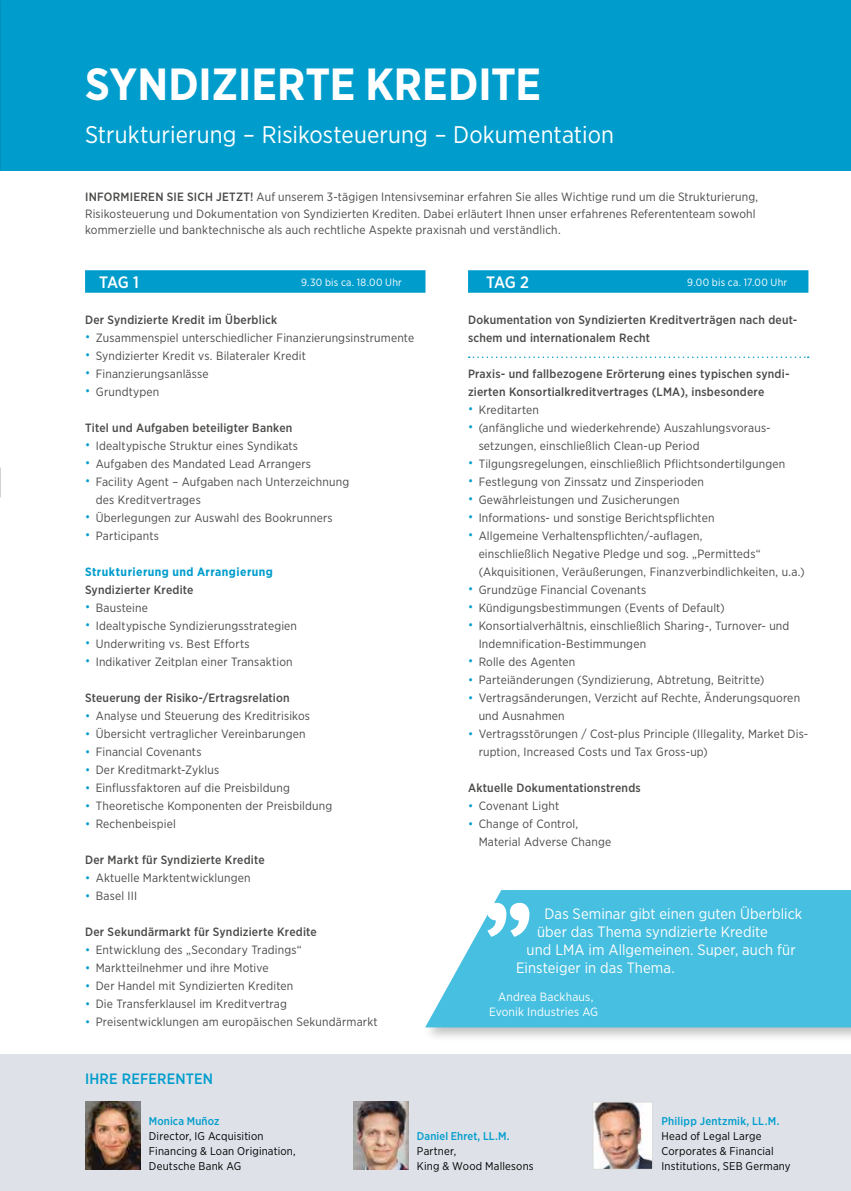
<style>
.page{position:relative;width:851px;height:1191px;background:#fff}
.page>*{position:absolute;margin:0;border:0;box-sizing:border-box;transform-origin:0 0}
.t1{font:700 45px "Gotham Narrow";letter-spacing:-.005em;color:#fff}
.t2{font:24px "Gotham Narrow";letter-spacing:.005em;color:#fff}
.t3{font:500 16.5px "Gotham Narrow";letter-spacing:-.045em;color:#fff}
.t4{font:15px "Gotham Narrow";letter-spacing:.005em;color:#fff}
.t5{font:500 15px "Gotham Narrow";letter-spacing:.01em;color:#009dcc}
.t6{font:12px/18px "Gotham Narrow";letter-spacing:.015em;color:#4a4a49}
.t7{font:500 12px/18px "Gotham Narrow";letter-spacing:.015em;color:#4a4a49}
.t8{font:12px/15px "Gotham Narrow";letter-spacing:.015em;color:#fff;text-align:center}
.t9{font:700 12px "Gotham Narrow";letter-spacing:.04em;color:#009dcc}
.t10{font:11.25px/15px "Gotham Narrow";letter-spacing:.015em;color:#000}
.t11{font:500 11.25px "Gotham Narrow";letter-spacing:.015em;color:#009dcc}
.t12{font:10.5px "Gotham Narrow";letter-spacing:.025em;color:#fff}
.s1{font-weight:500}
.s2{color:#009dcc}
</style>
<div class="page">
<div style="left:423px;top:887px;width:427px;height:155px;background:#000;opacity:.25"></div>
<svg style="left:425px;top:890px;width:425px;height:137px;background:#56c4e2"></svg>
<div style="left:0;top:0;width:850px;height:171px;background:#009dcc"></div>
<div style="left:0;top:1054px;width:850px;height:137px;background:#dee1e8"></div>
<img style="left:593px;top:1102px;width:60px;height:68px">
<img style="left:353px;top:1101px;width:55px;height:68px">
<img style="left:85px;top:1101px;width:55px;height:68px">
<svg style="left:486px;top:902px;width:43px;height:34px"></svg>
<div style="left:85px;top:270px;width:340px;height:23px;background:#009dcc"></div>
<div style="left:468px;top:270px;width:340px;height:23px;background:#009dcc"></div>
<svg style="left:468px;top:356px;width:340px;height:2px"></svg>
<h1 class="t1" style="left:85px;top:55px;width:457px">SYNDIZIERTE KREDITE</h1>
<h2 class="t2" style="left:85px;top:120px;width:530px">Strukturierung – Risikosteuerung – Dokumentation</h2>
<p class="t6" style="left:85px;top:188px;width:674px;line-height:16.5px"><span class="s1">INFORMIEREN SIE SICH JETZT!</span> Auf unserem 3-tägigen Intensivseminar erfahren Sie alles Wichtige rund um die Strukturierung,<br>Risikosteuerung und Dokumentation von Syndizierten Krediten. Dabei erläutert Ihnen unser erfahrenes Referententeam sowohl kommerzielle und banktechnische als auch rechtliche Aspekte praxisnah und verständlich.</p>
<h3 class="t3" style="left:99px;top:272px;width:41px">TAG 1</h3>
<p class="t12" style="left:301px;top:276px;width:102px">9.30 bis ca. 18.00 Uhr</p>
<p class="t7" style="left:85px;top:311px;width:194px">Der Syndizierte Kredit im Überblick</p>
<p class="t6" style="left:85px;top:329px;width:330px"><span class="s2">•</span> Zusammenspiel unterschiedlicher Finanzierungsinstrumente</p>
<p class="t6" style="left:85px;top:347px;width:222px"><span class="s2">•</span> Syndizierter Kredit vs. Bilateraler Kredit</p>
<p class="t6" style="left:85px;top:365px;width:125px"><span class="s2">•</span> Finanzierungsanlässe</p>
<p class="t6" style="left:85px;top:383px;width:76px"><span class="s2">•</span> Grundtypen</p>
<p class="t7" style="left:85px;top:419px;width:209px">Titel und Aufgaben beteiligter Banken</p>
<p class="t6" style="left:85px;top:437px;width:214px"><span class="s2">•</span> Idealtypische Struktur eines Syndikats</p>
<p class="t6" style="left:85px;top:455px;width:227px"><span class="s2">•</span> Aufgaben des Mandated Lead Arrangers</p>
<p class="t6" style="left:96px;top:473px;width:255px;text-indent:-11px"><span class="s2">•</span> Facility Agent – Aufgaben nach Unterzeichnung des Kreditvertrages</p>
<p class="t6" style="left:85px;top:509px;width:249px"><span class="s2">•</span> Überlegungen zur Auswahl des Bookrunners</p>
<p class="t6" style="left:85px;top:527px;width:75px"><span class="s2">•</span> Participants</p>
<p class="t9" style="left:85px;top:564px;width:189px">Strukturierung und Arrangierung</p>
<p class="t7" style="left:85px;top:581px;width:110px">Syndizierter Kredite</p>
<p class="t6" style="left:85px;top:599px;width:64px"><span class="s2">•</span> Bausteine</p>
<p class="t6" style="left:85px;top:617px;width:213px"><span class="s2">•</span> Idealtypische Syndizierungsstrategien</p>
<p class="t6" style="left:85px;top:635px;width:166px"><span class="s2">•</span> Underwriting vs. Best Efforts</p>
<p class="t6" style="left:85px;top:653px;width:209px"><span class="s2">•</span> Indikativer Zeitplan einer Transaktion</p>
<p class="t7" style="left:85px;top:689px;width:206px">Steuerung der Risiko-/Ertragsrelation</p>
<p class="t6" style="left:85px;top:707px;width:226px"><span class="s2">•</span> Analyse und Steuerung des Kreditrisikos</p>
<p class="t6" style="left:85px;top:725px;width:222px"><span class="s2">•</span> Übersicht vertraglicher Vereinbarungen</p>
<p class="t6" style="left:85px;top:743px;width:118px"><span class="s2">•</span> Financial Covenants</p>
<p class="t6" style="left:85px;top:761px;width:135px"><span class="s2">•</span> Der Kreditmarkt-Zyklus</p>
<p class="t6" style="left:85px;top:779px;width:206px"><span class="s2">•</span> Einflussfaktoren auf die Preisbildung</p>
<p class="t6" style="left:85px;top:797px;width:249px"><span class="s2">•</span> Theoretische Komponenten der Preisbildung</p>
<p class="t6" style="left:85px;top:815px;width:92px"><span class="s2">•</span> Rechenbeispiel</p>
<p class="t7" style="left:85px;top:851px;width:181px">Der Markt für Syndizierte Kredite</p>
<p class="t6" style="left:85px;top:869px;width:167px"><span class="s2">•</span> Aktuelle Marktentwicklungen</p>
<p class="t6" style="left:85px;top:887px;width:54px"><span class="s2">•</span> Basel III</p>
<p class="t7" style="left:85px;top:923px;width:233px">Der Sekundärmarkt für Syndizierte Kredite</p>
<p class="t6" style="left:85px;top:941px;width:218px"><span class="s2">•</span> Entwicklung des „Secondary Tradings“</p>
<p class="t6" style="left:85px;top:959px;width:185px"><span class="s2">•</span> Marktteilnehmer und ihre Motive</p>
<p class="t6" style="left:85px;top:977px;width:210px"><span class="s2">•</span> Der Handel mit Syndizierten Krediten</p>
<p class="t6" style="left:85px;top:995px;width:203px"><span class="s2">•</span> Die Transferklausel im Kreditvertrag</p>
<p class="t6" style="left:85px;top:1013px;width:294px"><span class="s2">•</span> Preisentwicklungen am europäischen Sekundärmarkt</p>
<p class="t5" style="left:85px;top:1069px;width:129px">IHRE REFERENTEN</p>
<h3 class="t3" style="left:486px;top:272px;width:44px">TAG 2</h3>
<p class="t12" style="left:687px;top:276px;width:101px">9.00 bis ca. 17.00 Uhr</p>
<p class="t7" style="left:468px;top:311px;width:331px">Dokumentation von Syndizierten Kreditverträgen nach deut&shy;schem und internationalem Recht</p>
<p class="t7" style="left:468px;top:365px;width:323px">Praxis- und fallbezogene Erörterung eines typischen syndi&shy;zierten Konsortialkreditvertrages (LMA), insbesondere</p>
<p class="t6" style="left:468px;top:401px;width:72px"><span class="s2">•</span> Kreditarten</p>
<p class="t6" style="left:478px;top:419px;width:292px;text-indent:-11px"><span class="s2">•</span> (anfängliche und wiederkehrende) Auszahlungsvoraus&shy;setzungen, einschließlich Clean-up Period</p>
<p class="t6" style="left:468px;top:455px;width:318px"><span class="s2">•</span> Tilgungsregelungen, einschließlich Pflichtsondertilgungen</p>
<p class="t6" style="left:468px;top:473px;width:237px"><span class="s2">•</span> Festlegung von Zinssatz und Zinsperioden</p>
<p class="t6" style="left:468px;top:491px;width:213px"><span class="s2">•</span> Gewährleistungen und Zusicherungen</p>
<p class="t6" style="left:468px;top:509px;width:248px"><span class="s2">•</span> Informations- und sonstige Berichtspflichten</p>
<p class="t6" style="left:478px;top:527px;width:327px;text-indent:-11px"><span class="s2">•</span> Allgemeine Verhaltenspflichten/-auflagen,<br>einschließlich Negative Pledge und sog. „Permitteds“ (Akquisitionen, Veräußerungen, Finanzverbindlichkeiten, u.a.)</p>
<p class="t6" style="left:468px;top:581px;width:180px"><span class="s2">•</span> Grundzüge Financial Covenants</p>
<p class="t6" style="left:468px;top:599px;width:258px"><span class="s2">•</span> Kündigungsbestimmungen (Events of Default)</p>
<p class="t6" style="left:478px;top:617px;width:312px;text-indent:-11px"><span class="s2">•</span> Konsortialverhältnis, einschließlich Sharing-, Turnover- und<br>Indemnification-Bestimmungen</p>
<p class="t6" style="left:468px;top:653px;width:109px"><span class="s2">•</span> Rolle des Agenten</p>
<p class="t6" style="left:468px;top:671px;width:298px"><span class="s2">•</span> Parteiänderungen (Syndizierung, Abtretung, Beitritte)</p>
<p class="t6" style="left:478px;top:689px;width:323px;text-indent:-11px"><span class="s2">•</span> Vertragsänderungen, Verzicht auf Rechte, Änderungsquoren und Ausnahmen</p>
<p class="t6" style="left:478px;top:725px;width:331px;text-indent:-11px"><span class="s2">•</span> Vertragsstörungen / Cost-plus Principle (Illegality, Market Dis&shy;ruption, Increased Costs und Tax Gross-up)</p>
<p class="t7" style="left:468px;top:779px;width:174px">Aktuelle Dokumentationstrends</p>
<p class="t6" style="left:468px;top:797px;width:93px"><span class="s2">•</span> Covenant Light</p>
<p class="t6" style="left:478px;top:815px;width:134px;text-indent:-11px"><span class="s2">•</span> Change of Control,<br>Material Adverse Change</p>
<p class="t4" style="left:544px;top:904px;width:259px">Das Seminar gibt einen guten Überblick</p>
<p class="t4" style="left:537px;top:922px;width:232px">über das Thema syndizierte Kredite</p>
<p class="t4" style="left:526px;top:940px;width:270px">und LMA im Allgemeinen. Super, auch für</p>
<p class="t4" style="left:516px;top:958px;width:160px">Einsteiger in das Thema.</p>
<p class="t8" style="left:489px;top:989px;width:111px">Andrea Backhaus,<br>Evonik Industries AG</p>
<p class="t11" style="left:149px;top:1113px;width:72px">Monica Muñoz</p>
<p class="t10" style="left:149px;top:1128px;width:148px">Director, IG Acquisition<br>Financing &amp; Loan Origination,<br>Deutsche Bank AG</p>
<p class="t11" style="left:417px;top:1128px;width:94px">Daniel Ehret, LL.M.</p>
<p class="t10" style="left:417px;top:1143px;width:118px">Partner,<br>King &amp; Wood Mallesons</p>
<p class="t11" style="left:661px;top:1113px;width:120px">Philipp Jentzmik, LL.M.</p>
<p class="t10" style="left:661px;top:1128px;width:131px">Head of Legal Large<br>Corporates &amp; Financial<br>Institutions, SEB Germany</p>
</div>
